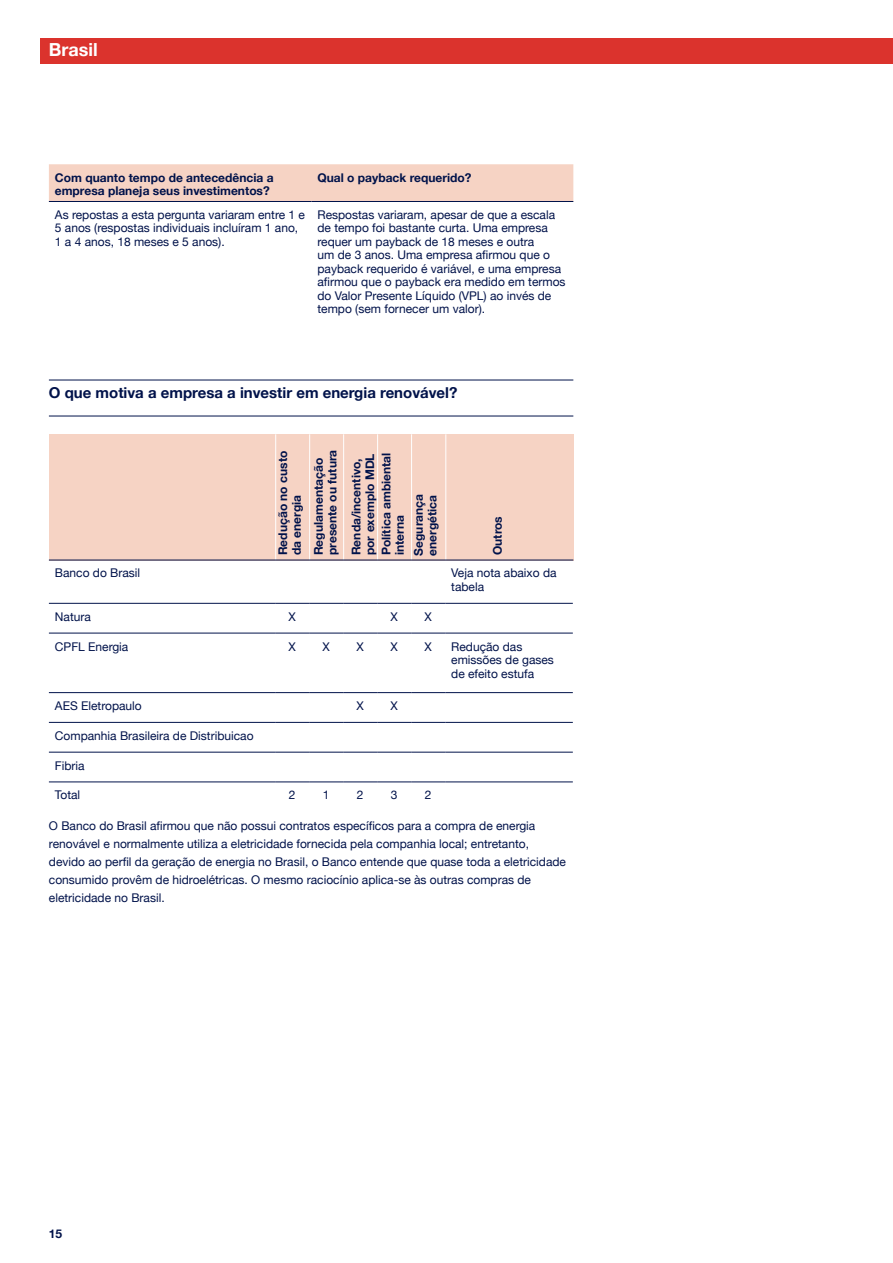
<style>
.page{position:relative;width:893px;height:1263px;background:#fff}
.page>*{position:absolute;margin:0;border:0;box-sizing:border-box;transform-origin:0 0}
.t1{font:700 18px "Helvetica Neue";color:#fff}
.t2{font:700 15px "Helvetica Neue";color:#00124a}
.t3{font:12px/13.5px "Helvetica Neue";color:#00124a}
.t4{font:700 12px/13.5px "Helvetica Neue";color:#00124a}
</style>
<div class="page">
<div style="left:49px;top:164px;width:524px;height:37px;background:#f6d3c4"></div>
<hr style="left:49px;top:201px;width:262px;height:1px;background:#00124a">
<hr style="left:311px;top:201px;width:262px;height:1px;background:#00124a">
<div style="left:49px;top:434px;width:524px;height:126px;background:#f6d3c4"></div>
<hr style="left:49px;top:603px;width:226px;height:1px;background:#00124a">
<hr style="left:275px;top:603px;width:34px;height:1px;background:#00124a">
<hr style="left:309px;top:603px;width:34px;height:1px;background:#00124a">
<hr style="left:343px;top:603px;width:34px;height:1px;background:#00124a">
<hr style="left:377px;top:603px;width:34px;height:1px;background:#00124a">
<hr style="left:411px;top:603px;width:34px;height:1px;background:#00124a">
<hr style="left:445px;top:603px;width:128px;height:1px;background:#00124a">
<hr style="left:49px;top:633px;width:226px;height:1px;background:#00124a">
<hr style="left:275px;top:633px;width:34px;height:1px;background:#00124a">
<hr style="left:309px;top:633px;width:34px;height:1px;background:#00124a">
<hr style="left:343px;top:633px;width:34px;height:1px;background:#00124a">
<hr style="left:377px;top:633px;width:34px;height:1px;background:#00124a">
<hr style="left:411px;top:633px;width:34px;height:1px;background:#00124a">
<hr style="left:445px;top:633px;width:128px;height:1px;background:#00124a">
<hr style="left:49px;top:692px;width:226px;height:1px;background:#00124a">
<hr style="left:275px;top:692px;width:34px;height:1px;background:#00124a">
<hr style="left:309px;top:692px;width:34px;height:1px;background:#00124a">
<hr style="left:343px;top:692px;width:34px;height:1px;background:#00124a">
<hr style="left:377px;top:692px;width:34px;height:1px;background:#00124a">
<hr style="left:411px;top:692px;width:34px;height:1px;background:#00124a">
<hr style="left:445px;top:692px;width:128px;height:1px;background:#00124a">
<hr style="left:49px;top:722px;width:226px;height:1px;background:#00124a">
<hr style="left:275px;top:722px;width:34px;height:1px;background:#00124a">
<hr style="left:309px;top:722px;width:34px;height:1px;background:#00124a">
<hr style="left:343px;top:722px;width:34px;height:1px;background:#00124a">
<hr style="left:377px;top:722px;width:34px;height:1px;background:#00124a">
<hr style="left:411px;top:722px;width:34px;height:1px;background:#00124a">
<hr style="left:445px;top:722px;width:128px;height:1px;background:#00124a">
<hr style="left:49px;top:752px;width:226px;height:1px;background:#00124a">
<hr style="left:275px;top:752px;width:34px;height:1px;background:#00124a">
<hr style="left:309px;top:752px;width:34px;height:1px;background:#00124a">
<hr style="left:343px;top:752px;width:34px;height:1px;background:#00124a">
<hr style="left:377px;top:752px;width:34px;height:1px;background:#00124a">
<hr style="left:411px;top:752px;width:34px;height:1px;background:#00124a">
<hr style="left:445px;top:752px;width:128px;height:1px;background:#00124a">
<hr style="left:49px;top:782px;width:226px;height:1px;background:#00124a">
<hr style="left:275px;top:782px;width:34px;height:1px;background:#00124a">
<hr style="left:309px;top:782px;width:34px;height:1px;background:#00124a">
<hr style="left:343px;top:782px;width:34px;height:1px;background:#00124a">
<hr style="left:377px;top:782px;width:34px;height:1px;background:#00124a">
<hr style="left:411px;top:782px;width:34px;height:1px;background:#00124a">
<hr style="left:445px;top:782px;width:128px;height:1px;background:#00124a">
<hr style="left:309px;top:434px;width:1px;height:126px;background:#fff">
<hr style="left:275px;top:434px;width:1px;height:126px;background:#fff">
<hr style="left:343px;top:434px;width:1px;height:126px;background:#fff">
<hr style="left:377px;top:434px;width:1px;height:126px;background:#fff">
<hr style="left:411px;top:434px;width:1px;height:126px;background:#fff">
<hr style="left:445px;top:434px;width:1px;height:126px;background:#fff">
<hr style="left:49px;top:560px;width:524px;height:1px;background:#00124a">
<hr style="left:49px;top:380px;width:524px;height:1px;background:#00124a">
<hr style="left:49px;top:416px;width:524px;height:1px;background:#00124a">
<div style="left:40px;top:38px;width:853px;height:26px;background:#db332d"></div>
<h1 class="t1" style="left:49px;top:38px;width:50px">Brasil</h1>
<p class="t4" style="left:55px;top:171px;width:220px">Com quanto tempo de antecedência a empresa planeja seus investimentos?</p>
<p class="t4" style="left:317px;top:171px;width:155px">Qual o payback requerido?</p>
<p class="t3" style="left:55px;top:208px;width:252px">As repostas a esta pergunta variaram entre 1 e<br>5 anos (respostas individuais incluíram 1 ano,<br>1 a 4 anos, 18 meses e 5 anos).</p>
<p class="t3" style="left:317px;top:208px;width:250px">Respostas variaram, apesar de que a escala de tempo foi bastante curta. Uma empresa requer um payback de 18 meses e outra<br>um de 3 anos. Uma empresa afirmou que o payback requerido é variável, e uma empresa afirmou que o payback era medido em termos do Valor Presente Líquido (VPL) ao invés de tempo (sem fornecer um valor).</p>
<p class="t2" style="left:49px;top:384px;width:410px">O que motiva a empresa a investir em energia renovável?</p>
<p class="t4" style="left:276px;top:555px;width:106px;rotate:-90deg">Redução no custo da energia</p>
<p class="t4" style="left:312px;top:555px;width:107px;rotate:-90deg">Regulamentação presente ou futura</p>
<p class="t4" style="left:349px;top:555px;width:103px;rotate:-90deg">Renda/incentivo, por exemplo MDL</p>
<p class="t4" style="left:379px;top:555px;width:104px;rotate:-90deg">Política ambiental interna</p>
<p class="t4" style="left:412px;top:556px;width:63px;rotate:-90deg">Segurança energética</p>
<p class="t4" style="left:490px;top:555px;width:40px;rotate:-90deg">Outros</p>
<p class="t3" style="left:55px;top:566px;width:87px">Banco do Brasil</p>
<p class="t3" style="left:451px;top:566px;width:107px">Veja nota abaixo da tabela</p>
<p class="t3" style="left:55px;top:609px;width:37px">Natura</p>
<p class="t3" style="left:288px;top:609px;width:9px">X</p>
<p class="t3" style="left:391px;top:609px;width:9px">X</p>
<p class="t3" style="left:425px;top:609px;width:9px">X</p>
<p class="t3" style="left:55px;top:639px;width:75px">CPFL Energia</p>
<p class="t3" style="left:288px;top:639px;width:9px">X</p>
<p class="t3" style="left:323px;top:639px;width:9px">X</p>
<p class="t3" style="left:357px;top:639px;width:9px">X</p>
<p class="t3" style="left:391px;top:639px;width:9px">X</p>
<p class="t3" style="left:425px;top:639px;width:9px">X</p>
<p class="t3" style="left:451px;top:639px;width:104px">Redução das emissões de gases de efeito estufa</p>
<p class="t3" style="left:55px;top:699px;width:88px">AES Eletropaulo</p>
<p class="t3" style="left:357px;top:699px;width:9px">X</p>
<p class="t3" style="left:391px;top:699px;width:9px">X</p>
<p class="t3" style="left:55px;top:729px;width:200px">Companhia Brasileira de Distribuicao</p>
<p class="t3" style="left:55px;top:758px;width:31px">Fibria</p>
<p class="t3" style="left:55px;top:788px;width:27px">Total</p>
<p class="t3" style="left:289px;top:788px;width:8px">2</p>
<p class="t3" style="left:323px;top:788px;width:8px">1</p>
<p class="t3" style="left:357px;top:788px;width:8px">2</p>
<p class="t3" style="left:391px;top:788px;width:8px">3</p>
<p class="t3" style="left:425px;top:788px;width:8px">2</p>
<p class="t3" style="left:49px;top:817px;width:519px;line-height:18px">O Banco do Brasil afirmou que não possui contratos específicos para a compra de energia renovável e normalmente utiliza a eletricidade fornecida pela companhia local; entretanto, devido ao perfil da geração de energia no Brasil, o Banco entende que quase toda a eletricidade consumido provêm de hidroelétricas. O mesmo raciocínio aplica-se às outras compras de eletricidade no Brasil.</p>
<p class="t4" style="left:49px;top:1227px;width:15px">15</p>
</div>
